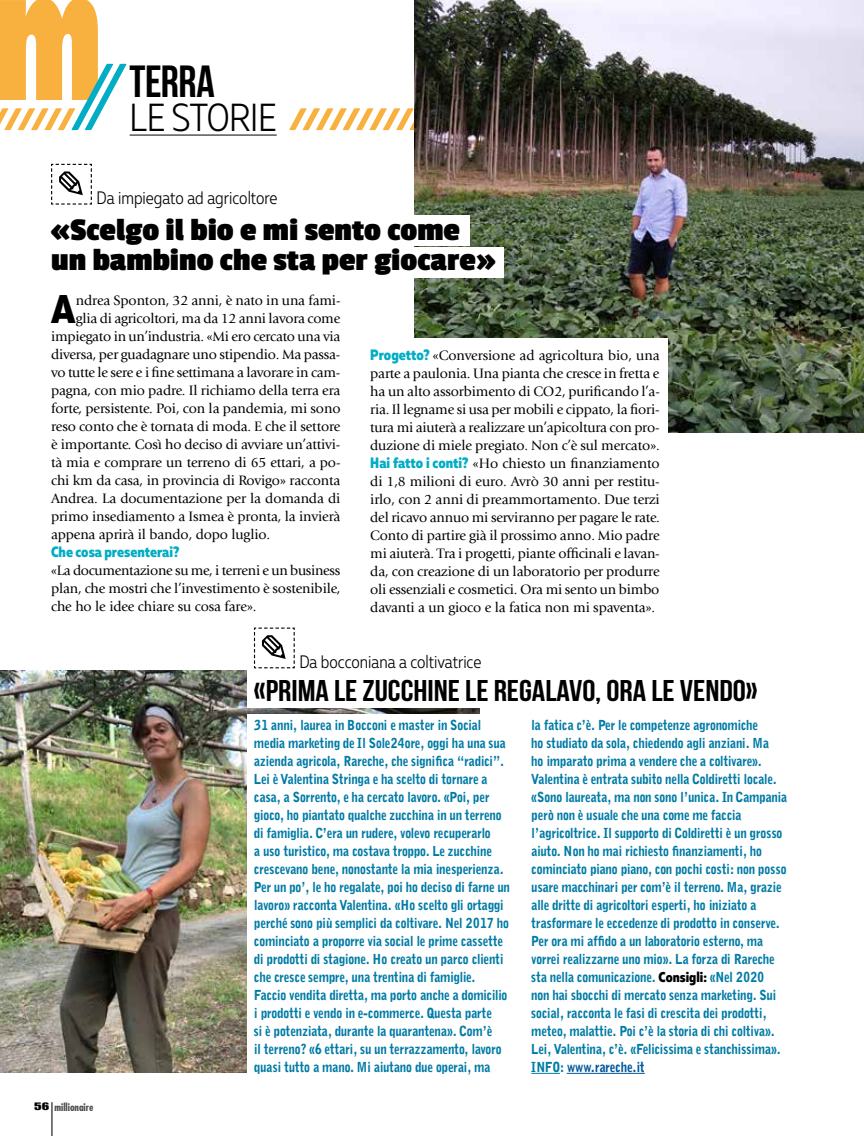
<style>
.page{position:relative;width:864px;height:1136px;background:#fff}
.page>*{position:absolute;margin:0;border:0;box-sizing:border-box;transform-origin:0 0}
.t1{font:45px "Bebas Neue";letter-spacing:-.01em;color:#000}
.t2{font:800 39.9px "Muller Narrow";color:#000}
.t3{font:300 39px "Muller Narrow";letter-spacing:-.01em;color:#000}
.t4{font:700 33px/30px "Passion One";color:#000}
.t5{font:30px "Bebas Neue";color:#000;scale:1.1 1}
.t6{font:300 18px "Muller Narrow";color:#000}
.t7{font:800 15px "Muller Narrow";color:#00adc4}
.t8{font:14.25px/18px "Giovanni";letter-spacing:-.01em;color:#000;text-align:justify}
.t9{font:900 13.5px/18px "Grotesque";letter-spacing:-.03em;color:#007ba5;scale:.9 1}
.t10{font:700 condensed 10.5px "Futura";color:#000}
.s1{font-family:"Muller Narrow";font-weight:800;font-size:15px;color:#00adc4}
.s2{font-family:"Impact LT Std";font-weight:400;font-stretch:normal}
.s3{font-family:"Muller Narrow";font-weight:800;font-size:14.25px;color:#000}
.s4{color:#00579d}
</style>
<div class="page">
<hr style="left:51px;top:1101px;width:2px;height:34px;background:#000">
<img style="left:0;top:670px;width:479px;height:401px">
<div style="left:247px;top:713px;width:273px;height:384px;background:#fff"></div>
<div style="left:247px;top:639px;width:273px;height:68px;background:#fff"></div>
<svg style="left:289px;top:108px;width:575px;height:22px"></svg>
<img style="left:414px;top:0;width:449px;height:433px">
<svg style="left:51px;top:163px;width:41px;height:42px"></svg>
<svg style="left:253px;top:627px;width:42px;height:41px"></svg>
<svg style="left:0;top:0;width:126px;height:130px"></svg>
<hr style="left:130px;top:135px;width:146px;height:1px;background:#000">
<svg style="left:531px;top:1072px;width:28px;height:1px"></svg>
<hr style="left:566px;top:1072px;width:78px;height:1px;background:#00579d">
<div style="left:394px;top:338px;width:274px;height:154px;background:#fff"></div>
<div style="left:302px;top:215px;width:167px;height:30px;background:#fff"></div>
<div style="left:316px;top:247px;width:187px;height:30px;background:#fff"></div>
<h1 class="t1" style="left:129px;top:57px;width:87px">TERRA</h1>
<h3 class="t3" style="left:130px;top:94px;width:148px">LE STORIE</h3>
<h3 class="t6" style="left:96px;top:187px;width:182px">Da impiegato ad agricoltore</h3>
<h3 class="t4" style="left:51px;top:214px;width:445px">«Scelgo il bio e mi sento come un bambino che sta per giocare»</h3>
<h2 class="t2" style="left:51px;top:284px;width:26px">A</h2>
<p class="t8" style="left:76px;top:292px;width:266px">ndrea Sponton, 32 anni, è nato in una fami-</p>
<p class="t8" style="left:76px;top:310px;width:266px">glia di agricoltori, ma da 12 anni lavora come</p>
<p class="t8" style="left:51px;top:328px;width:291px">impiegato in un’industria. «Mi ero cercato una via</p>
<p class="t8" style="left:51px;top:346px;width:291px">diversa, per guadagnare uno stipendio. Ma passa-</p>
<p class="t8" style="left:51px;top:364px;width:290px">vo tutte le sere e i fine settimana a lavorare in cam-</p>
<p class="t8" style="left:51px;top:382px;width:291px">pagna, con mio padre. Il richiamo della terra era</p>
<p class="t8" style="left:51px;top:400px;width:291px">forte, persistente. Poi, con la pandemia, mi sono</p>
<p class="t8" style="left:51px;top:418px;width:291px">reso conto che è tornata di moda. E che il settore</p>
<p class="t8" style="left:51px;top:436px;width:291px">è importante. Così ho deciso di avviare un’attivi-</p>
<p class="t8" style="left:51px;top:454px;width:291px">tà mia e comprare un terreno di 65 ettari, a po-</p>
<p class="t8" style="left:51px;top:472px;width:291px">chi km da casa, in provincia di Rovigo» racconta</p>
<p class="t8" style="left:51px;top:490px;width:290px">Andrea. La documentazione per la domanda di</p>
<p class="t8" style="left:51px;top:508px;width:291px">primo insediamento a Ismea è pronta, la invierà</p>
<p class="t8" style="left:51px;top:526px;width:220px">appena aprirà il bando, dopo luglio.</p>
<p class="t7" style="left:51px;top:542px;width:130px">Che cosa presenterai?</p>
<p class="t8" style="left:51px;top:562px;width:291px">«La documentazione su me, i terreni e un business plan, che mostri che l’investimento è sostenibile, che ho le idee chiare su cosa fare».</p>
<p class="t8" style="left:370px;top:346px;width:291px"><span class="s1">Progetto?</span> «Conversione ad agricoltura bio, una parte a paulonia. Una pianta che cresce in fretta e ha un alto assorbimento di CO2, purificando l’a&shy;ria. Il legname si usa per mobili e cippato, la fiori&shy;tura mi aiuterà a realizzare un’apicoltura con pro&shy;duzione di miele pregiato. Non c’è sul mercato».<br><span class="s1">Hai fatto i conti?</span> «Ho chiesto un finanziamento di 1,8 milioni di euro. Avrò 30 anni per restitu&shy;irlo, con 2 anni di preammortamento. Due terzi del ricavo annuo mi serviranno per pagare le rate.<br>Conto di partire già il prossimo anno. Mio padre mi aiuterà. Tra i progetti, piante officinali e lavan&shy;da, con creazione di un laboratorio per produrre oli essenziali e cosmetici. Ora mi sento un bimbo davanti a un gioco e la fatica non mi spaventa».</p>
<h3 class="t6" style="left:299px;top:651px;width:183px">Da bocconiana a coltivatrice</h3>
<h3 class="t5" style="left:254px;top:674px;width:459px">«PRIMA LE ZUCCHINE LE REGALAVO, ORA LE VENDO»</h3>
<p class="t10" style="left:34px;top:1099px;width:61px"><span class="s2">56</span> millionaire</p>
<p class="t9" style="left:254px;top:715px;width:286px">31 anni, laurea in Bocconi e master in Social media marketing de Il Sole24ore, oggi ha una sua azienda agricola, Rareche, che significa “radici”.<br>Lei è Valentina Stringa e ha scelto di tornare a casa, a Sorrento, e ha cercato lavoro. «Poi, per gioco, ho piantato qualche zucchina in un terreno di famiglia. C’era un rudere, volevo recuperarlo<br>a uso turistico, ma costava troppo. Le zucchine crescevano bene, nonostante la mia inesperienza.<br>Per un po’, le ho regalate, poi ho deciso di farne un lavoro» racconta Valentina. «Ho scelto gli ortaggi perché sono più semplici da coltivare. Nel 2017 ho cominciato a proporre via social le prime cassette di prodotti di stagione. Ho creato un parco clienti che cresce sempre, una trentina di famiglie.<br>Faccio vendita diretta, ma porto anche a domicilio i prodotti e vendo in e-commerce. Questa parte<br>si è potenziata, durante la quarantena». Com’è<br>il terreno? «6 ettari, su un terrazzamento, lavoro quasi tutto a mano. Mi aiutano due operai, ma</p>
<p class="t9" style="left:531px;top:715px;width:286px">la fatica c’è. Per le competenze agronomiche<br>ho studiato da sola, chiedendo agli anziani. Ma<br>ho imparato prima a vendere che a coltivare».<br>Valentina è entrata subito nella Coldiretti locale. «Sono laureata, ma non sono l’unica. In Campania però non è usuale che una come me faccia l’agricoltrice. Il supporto di Coldiretti è un grosso aiuto. Non ho mai richiesto finanziamenti, ho cominciato piano piano, con pochi costi: non posso usare macchinari per com’è il terreno. Ma, grazie alle dritte di agricoltori esperti, ho iniziato a trasformare le eccedenze di prodotto in conserve.<br>Per ora mi affido a un laboratorio esterno, ma vorrei realizzarne uno mio». La forza di Rareche sta nella comunicazione. <span class="s3">Consigli:</span> «Nel 2020<br>non hai sbocchi di mercato senza marketing. Sui social, racconta le fasi di crescita dei prodotti, meteo, malattie. Poi c’è la storia di chi coltiva».<br>Lei, Valentina, c’è. «Felicissima e stanchissima».<br>INFO: <span class="s4">www.rareche.it</span></p>
</div>
